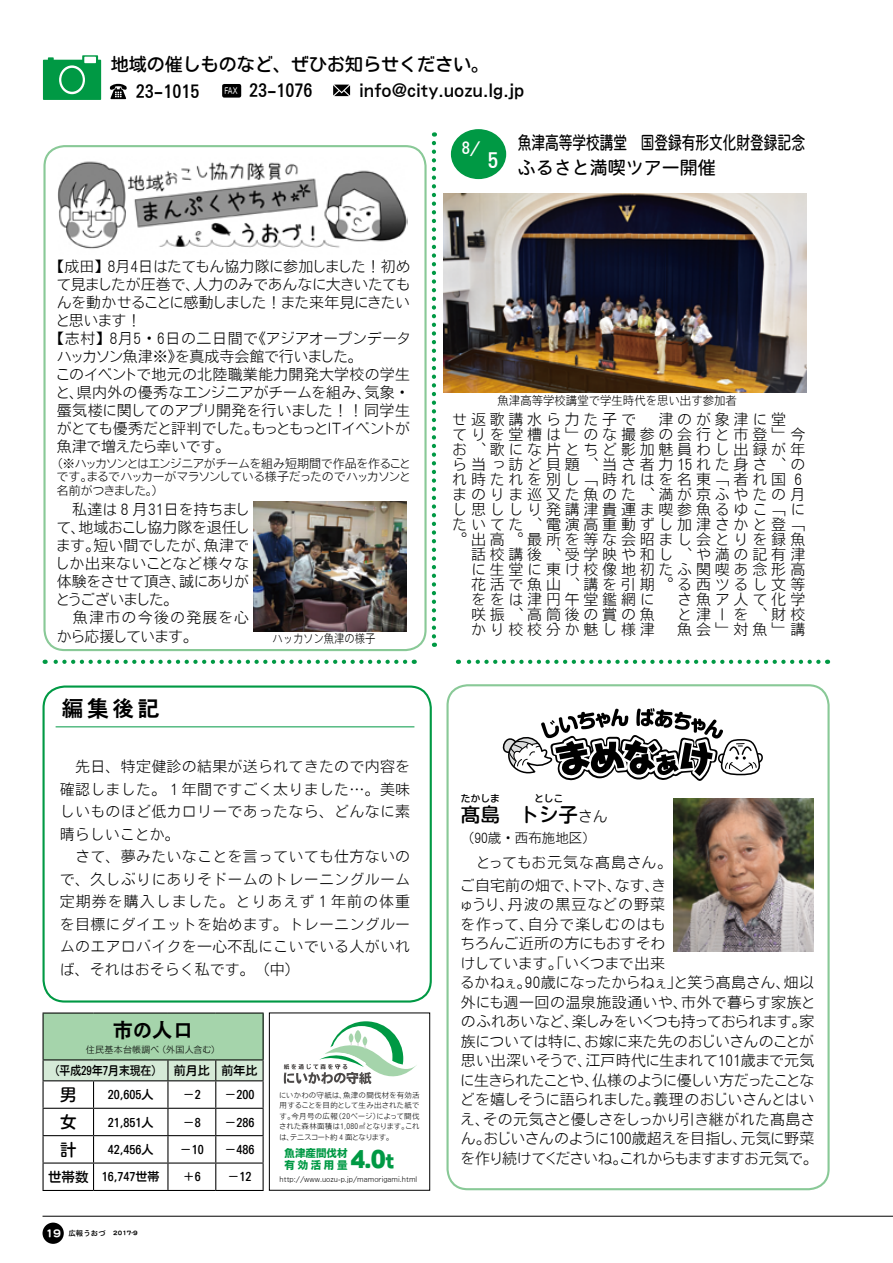
<style>
.page{position:relative;width:893px;height:1263px;background:#fff}
.page>*{position:absolute;margin:0;border:0;box-sizing:border-box;transform-origin:0 0}
.t1{font:25.5px "DF Gothic EB WING RKSJ H";color:#094}
.t2{font:22.5px "Motoya Ex Gothic W5 90 ms RKSJ H";color:#000}
.t3{font:21px "Motoya Ex Gothic W5 90 mskp RKSJ H";color:#000}
.t4{font:21px "DF Gothic EB WING RKSJ H";color:#094}
.t5{font:21px "Motoya Ex Gothic W4 90 msp RKSJ H";color:#fff}
.t6{font:19.5px "Motoya Ex Maru W4 90 msp RKSJ H";color:#000}
.t7{font:18px "Motoya Ex Gothic W4 90 msp RKSJ H";color:#000}
.t8{font:18px/25.5px "DFHS Maru Gothic W4 WIN RKSJ H";color:#000;scale:.76 1}
.t9{font:18px "Motoya Ex Maru W4 90 msp RKSJ H";color:#000}
.t10{font:16.5px "Motoya Ex Maru W4 90 msp RKSJ H";color:#000}
.t11{font:16.5px "Motoya Ex Gothic W4 90 msp RKSJ H";color:#fff}
.t12{font:15px/18px "Motoya Cedar W2 90 mskp RKSJ H";letter-spacing:.015em;color:#000}
.t13{font:15px/15px "Motoya Cedar W2 90 msp RKSJ H";letter-spacing:.015em;color:#000}
.t14{font:15px/22.5px "Motoya Cedar W2 90 mskp RKSJ H";letter-spacing:.07em;color:#000;text-align:right}
.t15{font:13.5px "Motoya Cedar W2 90 msp RKSJ H";color:#000}
.t16{font:13.5px "Motoya Ex Maru W4 90 msp RKSJ H";color:#000}
.t17{font:12px/13.5px "Motoya Cedar W2 90 mskp RKSJ H";letter-spacing:.02em;color:#000;text-align:justify}
.t18{font:12px "Motoya Ex Maru W4 90 msp RKSJ H";color:#000}
.t19{font:12px "Motoya Cedar W2 90 msp RKSJ H";color:#000;scale:.95 1}
.t20{font:12px "Motoya Ex Maru W4 90 msp RKSJ H";color:#000;scale:.9 1}
.t21{font:12px "Motoya Cedar W2 90 msp RKSJ H";color:#000;scale:.86 1}
.t22{font:10.5px "Motoya Cedar W6 90 msp RKSJ H";color:#094}
.t23{font:10.5px "DF Maru Gothic SB WING RKSJ H";color:#fff}
.t24{font:9.75px "Motoya Ex Maru W4 90 msp RKSJ H";color:#000}
.t25{font:9px "Motoya Cedar W2 90 msp RKSJ H";letter-spacing:.025em;color:#000}
.t26{font:9px "Motoya Ex Maru W3 90 mskp RKSJ H";color:#fff;scale:.7 1}
.t27{font:7.5px/10.5px "Motoya Cedar W2 90 mskp RKSJ H";letter-spacing:.04em;color:#000;text-align:justify}
.t28{font:7.5px "Motoya Cedar W2 90 msp RKSJ H";color:#000}
.t29{font:7.5px "Motoya Ex Gothic W4 90 msp RKSJ H";color:#000}
.t30{font:6px "DF Maru Gothic SB WING RKSJ H";color:#000}
.s1{font-family:"Motoya Cedar W2 90 msp RKSJ H";font-size:15px}
</style>
<div class="page">
<div style="left:451px;top:129px;width:55px;height:50px;background:#094;border-radius:50%"></div>
<div style="left:42px;top:685px;width:390px;height:317px;border:2px solid #094;border-radius:21px"></div>
<svg style="left:110px;top:84px;width:17px;height:15px"></svg>
<div style="left:222px;top:84px;width:19px;height:14px;background:#000;border-radius:2px"></div>
<svg style="left:43px;top:55px;width:58px;height:45px"></svg>
<svg style="left:333px;top:85px;width:17px;height:11px"></svg>
<svg style="left:432px;top:143px;width:4px;height:504px"></svg>
<svg style="left:45px;top:660px;width:360px;height:4px"></svg>
<svg style="left:458px;top:660px;width:360px;height:4px"></svg>
<div style="left:446px;top:684px;width:384px;height:506px;border:2px solid #89c997;border-radius:20px"></div>
<img style="left:674px;top:798px;width:139px;height:153px">
<svg style="left:502px;top:708px;width:261px;height:73px"></svg>
<div style="left:269px;top:1012px;width:161px;height:179px;border:1px solid #000"></div>
<svg style="left:284px;top:1021px;width:133px;height:64px"></svg>
<div style="left:43px;top:1013px;width:220px;height:47px;background:#a5d4ab"></div>
<hr style="left:43px;top:1012px;width:51px;height:1px;background:#000">
<hr style="left:43px;top:1013px;width:1px;height:46px;background:#000">
<hr style="left:94px;top:1012px;width:74px;height:1px;background:#000">
<hr style="left:168px;top:1012px;width:48px;height:1px;background:#000">
<hr style="left:216px;top:1012px;width:48px;height:1px;background:#000">
<hr style="left:263px;top:1013px;width:1px;height:46px;background:#000">
<hr style="left:43px;top:1059px;width:51px;height:1px;background:#000">
<hr style="left:94px;top:1059px;width:74px;height:1px;background:#000">
<hr style="left:168px;top:1059px;width:48px;height:1px;background:#000">
<hr style="left:216px;top:1059px;width:48px;height:1px;background:#000">
<svg style="left:43px;top:1060px;width:221px;height:130px"></svg>
<hr style="left:43px;top:1190px;width:51px;height:1px;background:#000">
<hr style="left:94px;top:1190px;width:74px;height:1px;background:#000">
<hr style="left:168px;top:1190px;width:48px;height:1px;background:#000">
<hr style="left:216px;top:1190px;width:48px;height:1px;background:#000">
<hr style="left:56px;top:727px;width:358px;height:1px;background:#094">
<div style="left:43px;top:145px;width:384px;height:506px;border:2px solid #89c997;border-radius:20px"></div>
<img style="left:58px;top:161px;width:350px;height:88px">
<img style="left:443px;top:193px;width:363px;height:200px">
<img style="left:253px;top:501px;width:154px;height:130px">
<div style="left:43px;top:1222px;width:21px;height:22px;background:#000;border-radius:50%"></div>
<hr style="left:43px;top:1216px;width:850px;height:1px;background:#000">
<p class="t9" style="left:111px;top:55px;width:379px">地域の催しものなど、ぜひお知らせください。</p>
<p class="t7" style="left:359px;top:81px;width:167px">info@city.uozu l g. .jp</p>
<p class="t7" style="left:249px;top:81px;width:65px">23-1076</p>
<p class="t7" style="left:136px;top:82px;width:65px">23-1015</p>
<p class="t26" style="left:225px;top:86px;width:20px">FAX</p>
<p class="t12" style="left:57px;top:258px;width:355px">【成田】 月8 4日はたてもん協力隊に参加しました！初めて見ましたが圧巻で、人力のみであんなに大きいたてもんを動かせることに感動しました！また来年見にきたいと思います!<br>【志村】 月8 ・5 6日の二日間で《アジアオープンデータハッカソン魚津※》を真成寺会館で行いました。<br>このイベントで地元の北陸職業能力開発大学校の学生と、県内外の優秀なエンジニアがチームを組み、気象・蜃気楼に関してのアプリ開発を行いました！！同学生がとても優秀だと評判でした。もっともっとITイベントが魚津で増えたら幸いです。</p>
<p class="t17" style="left:57px;top:456px;width:355px">（※ハッカソンとはエンジニアがチームを組み短期間で作品を作ることです。まるでハッカーがマラソンしている様子だったのでハッカソンと名前がつきました (。</p>
<p class="t12" style="left:57px;top:501px;width:194px">　私達は８月31日を持ちまして、地域おこし協力隊を退任します。短い間でしたが、魚津でしか出来ないことなど様々な体験をさせて頂き、誠にありがとうございました。<br>　魚津市の今後の発展を心から応援しています。</p>
<p class="t21" style="left:272px;top:632px;width:122px">ハッカソン魚津の様子</p>
<h2 class="t2" style="left:61px;top:697px;width:100px">編集後記</h2>
<p class="t13" style="left:60px;top:755px;width:352px;line-height:22.5px">　先日、特定健診の結果が送られてきたので内容を確認しました。１年間ですごく太りました…。美味しいものほど低カロリーであったなら、どんなに素晴らしいことか。<br>　さて、夢みたいなことを言っていても仕方ないので、久しぶりにありそドームのトレーニングルーム定期券を購入しました。とりあえず１年前の体重を目標にダイエットを始めます。トレーニングルームのエアロバイクを一心不乱にこいでいる人がいれば、それはおそらく私です。（中(</p>
<h3 class="t3" style="left:112px;top:1019px;width:83px">市の人口</h3>
<p class="t25" style="left:157px;top:1045px;width:65px">（外国人含む(</p>
<p class="t25" style="left:86px;top:1045px;width:75px">住民基本台帳調べ</p>
<p class="t20" style="left:49px;top:1064px;width:127px">（平成29年7月末現在）</p>
<p class="t18" style="left:174px;top:1064px;width:37px">前月比</p>
<p class="t18" style="left:221px;top:1064px;width:37px">前年比</p>
<p class="t10" style="left:60px;top:1086px;width:18px">男</p>
<p class="t18" style="left:108px;top:1088px;width:47px">20,605人</p>
<p class="t18" style="left:183px;top:1088px;width:19px">－2</p>
<p class="t18" style="left:224px;top:1088px;width:31px">－200</p>
<p class="t10" style="left:60px;top:1114px;width:18px">女</p>
<p class="t18" style="left:108px;top:1116px;width:47px">21,851人</p>
<p class="t18" style="left:183px;top:1116px;width:19px">－8</p>
<p class="t18" style="left:224px;top:1116px;width:31px">－286</p>
<p class="t10" style="left:60px;top:1141px;width:18px">計</p>
<p class="t18" style="left:108px;top:1143px;width:47px">42,456人</p>
<p class="t18" style="left:180px;top:1143px;width:25px">－10</p>
<p class="t18" style="left:224px;top:1143px;width:31px">－486</p>
<p class="t16" style="left:48px;top:1170px;width:42px">世帯数</p>
<p class="t18" style="left:102px;top:1171px;width:59px">16,747世帯</p>
<p class="t18" style="left:183px;top:1171px;width:19px">＋6</p>
<p class="t18" style="left:227px;top:1171px;width:25px">－12</p>
<p class="t27" style="left:280px;top:1089px;width:142px">にいかわの守紙は、魚津の間伐材を有効活用することを目的として生み出された紙です。今月号の広報（20ページ）によって間伐された森林面積は1,080㎡となります。これは、テニスコート約４面となります。</p>
<p class="t28" style="left:280px;top:1176px;width:139px">http://www.uozu j p.p- /mamorigami.html</p>
<p class="t22" style="left:285px;top:1147px;width:64px">魚津産間伐材</p>
<h1 class="t1" style="left:351px;top:1146px;width:36px">４.0</h1>
<h3 class="t4" style="left:385px;top:1150px;width:10px">ｔ</h3>
<p class="t22" style="left:285px;top:1159px;width:64px">有効活用量</p>
<p class="t23" style="left:45px;top:1228px;width:17px">19</p>
<p class="t29" style="left:68px;top:1229px;width:39px">広報うおづ</p>
<p class="t30" style="left:113px;top:1230px;width:26px">2017-9</p>
<p class="t11" style="left:462px;top:140px;width:20px">8/</p>
<p class="t8" style="left:518px;top:130px;width:379px">魚津高等学校講堂　国登録有形文化財登録記念ふるさと満喫ツアー開催</p>
<h3 class="t5" style="left:488px;top:149px;width:12px">5</h3>
<p class="t19" style="left:498px;top:394px;width:253px">魚津高等学校講堂で学生時代を思い出す参加者</p>
<p class="t13" style="left:452px;top:411px;width:184px">せ返歌講水ら力た子でてり</p>
<p class="t13" style="left:659px;top:411px;width:128px">津のが象津に堂</p>
<p class="t13" style="left:452px;top:426px;width:354px;text-align:justify;text-indent:38px">を堂槽は」のな撮参の会行と市登」今お、歌にな片とちど影加魅員わし出録が年ら当っ訪ど貝題、当さ者力15れた身さ、の</p>
<p class="t13" style="left:452px;top:471px;width:334px">れ時たれを別し「時れはを名東「者れ国</p>
<p class="t13" style="left:794px;top:471px;width:9px">6</p>
<p class="t13" style="left:509px;top:486px;width:297px;text-align:right">ま巡又た魚のた、満が京ふやたの月発講津貴運ま喫参魚るゆこ「に</p>
<p class="t13" style="left:452px;top:486px;width:88px">まのり<br>し思ししり</p>
<p class="t13" style="left:452px;top:516px;width:354px">たいてた、電演高重動ずし加津さかと登「</p>
<p class="t13" style="left:471px;top:531px;width:335px;text-align:right">を録魚<br>話校講後、受学映や和し、や満の記有津に生堂に東け校像地初たふ関喫あ念形高花活で魚山、講を引期。る西ツるし文等さ魚ア人て化学<br>を、財校<br>魚会「対魚「講</p>
<p class="t13" style="left:452px;top:531px;width:294px">。出高。最所を等な会昭まし会とり</p>
<p class="t13" style="left:471px;top:591px;width:185px;text-align:right">ををは津円午堂鑑網に咲振、高筒後の賞の魚校校分か魅し様津</p>
<p class="t13" style="left:677px;top:606px;width:47px">と津ー</p>
<p class="t13" style="left:471px;top:621px;width:32px">かり</p>
<p class="t24" style="left:461px;top:793px;width:40px">たかしま</p>
<p class="t24" style="left:534px;top:793px;width:31px">としこ</p>
<p class="t15" style="left:461px;top:831px;width:136px">（90歳・西布施地区(</p>
<p class="t14" style="left:461px;top:851px;width:206px">とってもお元気な髙島さん。ご自宅前の畑で、トマト、なすき、</p>
<p class="t12" style="left:461px;top:895px;width:355px;line-height:19.5px">ゅうり、丹波の黒豆などの野菜<br>を作って、自分で楽しむのはも<br>ちろんご近所の方にもおすそわ<br>けしています。「いくつまで出来<br>るかねぇ。90歳になったからねぇ」と笑う髙島さん、畑以外にも週一回の温泉施設通いや、市外で暮らす家族とのふれあいなど、楽しみをいくつも持っておられます家。族については特に、お嫁に来た先のおじいさんのことが思い出深いそうで、江戸時代に生まれて101歳まで元気に生きられたことや、仏様のように優しい方だったことなどを嬉しそうに語られました。義理のおじいさんとはいえ、その元気さと優しさをしっかり引き継がれた髙島さん。おじいさんのように100歳超えを目指し、元気に野菜を作り続けてくださいね。これからもますますお元気で。</p>
<h3 class="t6" style="left:461px;top:804px;width:40px">髙島</h3>
<h3 class="t6" style="left:519px;top:804px;width:90px">トシ子<span class="s1">さん</span></h3>
</div>
